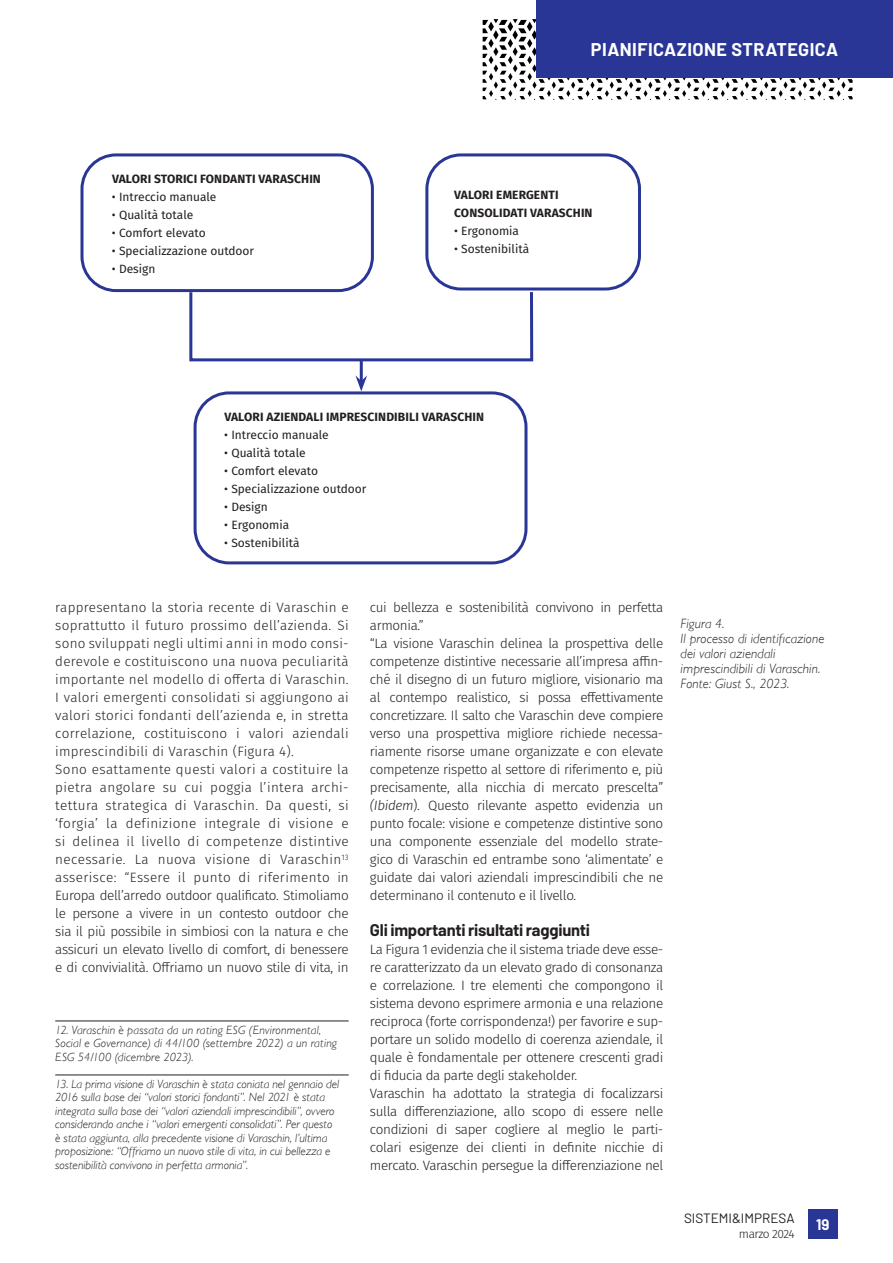
<style>
.page{position:relative;width:893px;height:1263px;background:#fff}
.page>*{position:absolute;margin:0;border:0;box-sizing:border-box;transform-origin:0 0}
.t1{font:700 18px "Barlow";letter-spacing:.025em;color:#fff}
.TITOLO_SOTTO_PARAGRAFO{font:700 16.5px "Barlow";letter-spacing:-.015em;color:#231f20}
.t2{font:700 15px "Barlow";color:#fff}
.PARAGRAFO{font:300 13.5px/18px "Fira Sans";letter-spacing:-.025em;color:#231f20;text-align:justify}
.DIDA_SX{font:italic 300 13.5px/15px "Gill Sans";letter-spacing:.01em;color:#231f20}
.t3{font:13.5px "Barlow";color:#231f20}
.NOTE{font:italic 300 12px/13.5px "Gill Sans";color:#231f20}
.PARAGRAFO-2{font:12px "Fira Sans";color:#231f20}
.PARAGRAFO-3{font:700 12px/18px "Fira Sans";letter-spacing:.01em;color:#231f20}
.t4{font:300 12px "Fira Sans";letter-spacing:-.04em;color:#231f20}
.s1{font-style:italic}
</style>
<div class="page">
<svg style="left:483px;top:19px;width:370px;height:81px"></svg>
<div style="left:808px;top:1209px;width:30px;height:30px;background:#293695"></div>
<div style="left:536px;top:0;width:357px;height:77px;background:#293695"></div>
<div style="left:80px;top:153px;width:294px;height:139px;border:3px solid #293695;border-radius:34px"></div>
<div style="left:425px;top:153px;width:216px;height:137px;border:3px solid #293695;border-radius:34px"></div>
<div style="left:194px;top:391px;width:333px;height:173px;border:3px solid #293695;border-radius:34px"></div>
<div style="left:189px;top:291px;width:344px;height:70px;border:3px solid #293695"></div>
<hr style="left:360px;top:361px;width:3px;height:20px;background:#293695">
<svg style="left:355px;top:375px;width:12px;height:16px"></svg>
<hr style="left:55px;top:1021px;width:294px;height:1px;background:#231f20">
<hr style="left:55px;top:1075px;width:294px;height:1px;background:#231f20">
<p class="PARAGRAFO-3" style="left:112px;top:169px;width:210px">VALORI STORICI FONDANTI VARASCHIN</p>
<p class="PARAGRAFO-2" style="left:112px;top:188px;width:106px">• Intreccio manuale</p>
<p class="PARAGRAFO-2" style="left:112px;top:206px;width:83px">• Qualità totale</p>
<p class="PARAGRAFO-2" style="left:112px;top:224px;width:95px">• Comfort elevato</p>
<p class="PARAGRAFO-2" style="left:112px;top:242px;width:144px">• Specializzazione outdoor</p>
<p class="PARAGRAFO-2" style="left:112px;top:260px;width:45px">• Design</p>
<p class="t1" style="left:591px;top:36px;width:249px">PIANIFICAZIONE STRATEGICA</p>
<p class="PARAGRAFO-3" style="left:454px;top:185px;width:140px">VALORI EMERGENTI<br>CONSOLIDATI VARASCHIN</p>
<p class="PARAGRAFO-2" style="left:454px;top:222px;width:66px">• Ergonomia</p>
<p class="PARAGRAFO-2" style="left:454px;top:240px;width:77px">• Sostenibilità</p>
<p class="PARAGRAFO-3" style="left:224px;top:406px;width:261px">VALORI AZIENDALI IMPRESCINDIBILI VARASCHIN</p>
<p class="PARAGRAFO-2" style="left:224px;top:425px;width:106px">• Intreccio manuale</p>
<p class="PARAGRAFO-2" style="left:224px;top:443px;width:83px">• Qualità totale</p>
<p class="PARAGRAFO-2" style="left:224px;top:461px;width:95px">• Comfort elevato</p>
<p class="PARAGRAFO-2" style="left:224px;top:479px;width:144px">• Specializzazione outdoor</p>
<p class="PARAGRAFO-2" style="left:224px;top:497px;width:45px">• Design</p>
<p class="PARAGRAFO-2" style="left:224px;top:515px;width:66px">• Ergonomia</p>
<p class="PARAGRAFO-2" style="left:224px;top:533px;width:77px">• Sostenibilità</p>
<p class="PARAGRAFO" style="left:55px;top:598px;width:295px">rappresentano la storia recente di Varaschin e soprattutto il futuro prossimo dell’azienda. Si sono sviluppati negli ultimi anni in modo consi&shy;derevole e costituiscono una nuova peculiarità importante nel modello di offerta di Varaschin.<br>I valori emergenti consolidati si aggiungono ai valori storici fondanti dell’azienda e, in stretta correlazione, costituiscono i valori aziendali imprescindibili di Varaschin (Figura 4).</p>
<p class="PARAGRAFO" style="left:55px;top:760px;width:295px">Sono esattamente questi valori a costituire la pietra angolare su cui poggia l’intera archi&shy;tettura strategica di Varaschin. Da questi, si ‘forgia’ la definizione integrale di visione e si delinea il livello di competenze distintive necessarie. La nuova visione di Varaschin<sup>13 </sup>asserisce: “Essere il punto di riferimento in Europa dell’arredo outdoor qualificato. Stimoliamo le persone a vivere in un contesto outdoor che sia il più possibile in simbiosi con la natura e che assicuri un elevato livello di comfort, di benessere e di convivialità. Offriamo un nuovo stile di vita, in</p>
<p class="NOTE" style="left:55px;top:1023px;width:283px">12. Varaschin è passata da un rating ESG (Environmental,<br>Social e Governance) di 44/100 (settembre 2022) a un rating<br>ESG 54/100 (dicembre 2023).</p>
<p class="NOTE" style="left:55px;top:1077px;width:285px">13. La prima visione di Varaschin è stata coniata nel gennaio del 2016 sulla base dei “valori storici fondanti”. Nel 2021 è stata integrata sulla base dei “valori aziendali imprescindibili”, ovvero considerando anche i “valori emergenti consolidati”. Per questo è stata aggiunta, alla precedente visione di Varaschin, l’ultima proposizione: “Offriamo un nuovo stile di vita, in cui bellezza e sostenibilità convivono in perfetta armonia”.</p>
<p class="PARAGRAFO" style="left:370px;top:598px;width:295px">cui bellezza e sostenibilità convivono in perfetta armonia.”</p>
<p class="PARAGRAFO" style="left:370px;top:634px;width:295px">“La visione Varaschin delinea la prospettiva delle competenze distintive necessarie all’impresa affin&shy;ché il disegno di un futuro migliore, visionario ma al contempo realistico, si possa effettivamente concretizzare. Il salto che Varaschin deve compiere verso una prospettiva migliore richiede necessa&shy;riamente risorse umane organizzate e con elevate competenze rispetto al settore di riferimento e, più precisamente, alla nicchia di mercato prescelta” <span class="s1">(Ibidem</span>). Questo rilevante aspetto evidenzia un punto focale: visione e competenze distintive sono una componente essenziale del modello strate&shy;gico di Varaschin ed entrambe sono ‘alimentate’ e guidate dai valori aziendali imprescindibili che ne determinano il contenuto e il livello.</p>
<p class="TITOLO_SOTTO_PARAGRAFO" style="left:370px;top:918px;width:222px">Gli importanti risultati raggiunti</p>
<p class="PARAGRAFO" style="left:370px;top:940px;width:295px">La Figura 1 evidenzia che il sistema triade deve esse&shy;re caratterizzato da un elevato grado di consonanza e correlazione. I tre elementi che compongono il sistema devono esprimere armonia e una relazione reciproca (forte corrispondenza!) per favorire e sup&shy;portare un solido modello di coerenza aziendale, il quale è fondamentale per ottenere crescenti gradi di fiducia da parte degli stakeholder.</p>
<p class="PARAGRAFO" style="left:370px;top:1084px;width:295px">Varaschin ha adottato la strategia di focalizzarsi sulla differenziazione, allo scopo di essere nelle condizioni di saper cogliere al meglio le parti&shy;colari esigenze dei clienti in definite nicchie di mercato. Varaschin persegue la differenziazione nel</p>
<p class="DIDA_SX" style="left:681px;top:616px;width:145px">Figura 4.<br>Il processo di identificazione dei valori aziendali imprescindibili di Varaschin.</p>
<p class="DIDA_SX" style="left:681px;top:676px;width:110px">Fonte: Giust S., 2023.</p>
<p class="t3" style="left:684px;top:1209px;width:112px">SISTEMI&amp;IMPRESA</p>
<p class="t4" style="left:739px;top:1225px;width:57px">marzo 2024</p>
<p class="t2" style="left:816px;top:1213px;width:15px">19</p>
</div>
